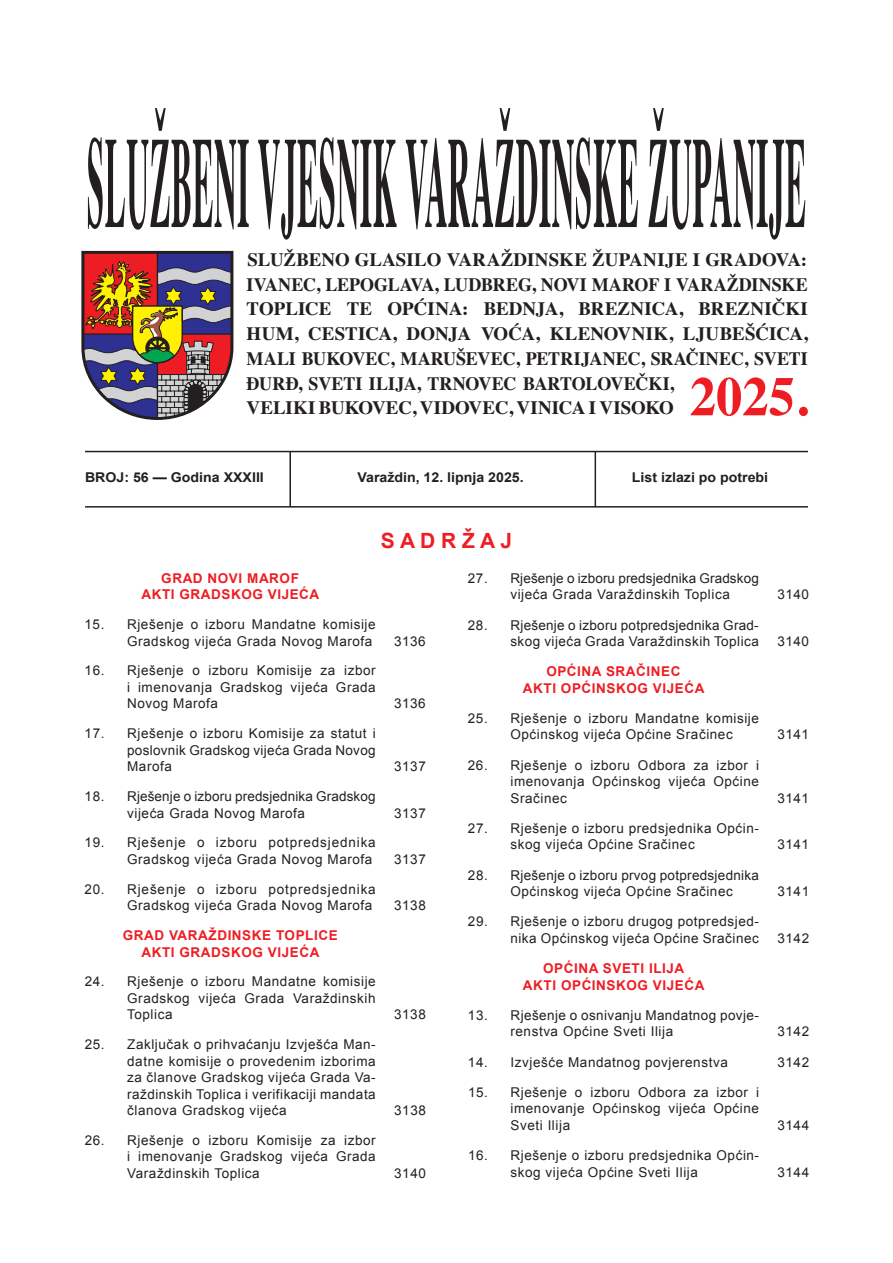
<style>
.page{position:relative;width:893px;height:1263px;background:#fff}
.page>*{position:absolute;margin:0;border:0;box-sizing:border-box;transform-origin:0 0}
.t1{font:700 55.2px "Times";color:#ee1d23;scale:.95 1}
.t2{font:700 21px "Arial";color:#ee1d23}
.t3{font:700 18.9px/24.8px "Times";color:#231f20}
.t4{font:13.5px/16.5px "Arial";letter-spacing:.04em;color:#231f20;text-align:justify}
.t5{font:700 13.5px/16.5px "Arial";letter-spacing:.04em;color:#ee1d23;text-align:center}
.t6{font:13.5px/16.5px "Arial";letter-spacing:.02em;color:#231f20;text-align:right}
.t7{font:13.5px/16.5px "Arial";letter-spacing:.01em;color:#231f20}
.t8{font:700 13.5px "Arial";color:#231f20;scale:1.05 1}
</style>
<div class="page">
<hr style="left:85px;top:451px;width:723px;height:1px;background:#231f20">
<hr style="left:85px;top:506px;width:723px;height:2px;background:#231f20">
<hr style="left:595px;top:451px;width:1px;height:56px;background:#231f20">
<hr style="left:289px;top:451px;width:2px;height:56px;background:#231f20">
<svg style="left:88px;top:108px;width:717px;height:132px"></svg>
<svg style="left:81px;top:250px;width:152px;height:170px;background:#94706a"></svg>
<p class="t3" style="left:247px;top:245px;width:563px">SLUŽBENO GLASILO VARAŽDINSKE ŽUPANIJE I GRADOVA:<br>IVANEC, LEPOGLAVA, LUDBREG, NOVI MAROF I VARAŽDINSKE TOPLICE TE OPĆINA: BEDNJA, BREZNICA, BREZNIČKI HUM, CESTICA, DONJA VOĆA, KLENOVNIK, LJUBEŠĆICA, MALI BUKOVEC, MARUŠEVEC, PETRIJANEC, SRAČINEC, SVETI ĐURĐ, SVETI ILIJA, TRNOVEC BARTOLOVEČKI,<br>VELIKI BUKOVEC, VIDOVEC, VINICA I VISOKO</p>
<h1 class="t1" style="left:690px;top:344px;width:126px">2025.</h1>
<p class="t8" style="left:85px;top:468px;width:172px">BROJ: 56 — Godina XXXIII</p>
<p class="t8" style="left:357px;top:468px;width:160px">Varaždin, 12. lipnja 2025.</p>
<p class="t8" style="left:632px;top:468px;width:131px">List izlazi po potrebi</p>
<h2 class="t2" style="left:381px;top:527px;width:133px">S A D R Ž A J</h2>
<p class="t5" style="left:141px;top:570px;width:179px">GRAD NOVI MAROF<br>AKTI GRADSKOG VIJEĆA</p>
<p class="t4" style="left:85px;top:616px;width:293px;text-align:right">15. Rješenje o izboru Mandatne komisije<br>Gradskog vijeća Grada Novog Marofa</p>
<p class="t4" style="left:127px;top:663px;width:250px;text-indent:-43px">16. Rješenje o izboru Komisije za izbor i imenovanja Gradskog vijeća Grada Novog Marofa</p>
<p class="t4" style="left:127px;top:725px;width:250px;text-indent:-43px">17. Rješenje o izboru Komisije za statut i poslovnik Gradskog vijeća Grada Novog Marofa</p>
<p class="t7" style="left:127px;top:788px;width:250px;text-indent:-43px">18. Rješenje o izboru predsjednika Gradskog vijeća Grada Novog Marofa</p>
<p class="t4" style="left:85px;top:834px;width:293px;text-align:right">19. Rješenje o izboru potpredsjednika<br>Gradskog vijeća Grada Novog Marofa</p>
<p class="t4" style="left:85px;top:881px;width:293px;text-align:right">20. Rješenje o izboru potpredsjednika<br>Gradskog vijeća Grada Novog Marofa</p>
<p class="t4" style="left:394px;top:633px;width:33px">3136</p>
<p class="t4" style="left:394px;top:696px;width:33px">3136</p>
<p class="t4" style="left:394px;top:758px;width:33px">3137</p>
<p class="t4" style="left:394px;top:805px;width:33px">3137</p>
<p class="t4" style="left:394px;top:851px;width:33px">3137</p>
<p class="t4" style="left:394px;top:897px;width:33px">3138</p>
<p class="t7" style="left:510px;top:570px;width:250px;text-indent:-43px">27. Rješenje o izboru predsjednika Gradskog vijeća Grada Varaždinskih Toplica</p>
<p class="t6" style="left:468px;top:617px;width:293px">28. Rješenje o izboru potpredsjednika Grad&shy;skog vijeća Grada Varaždinskih Toplica</p>
<p class="t5" style="left:523px;top:664px;width:183px">OPĆINA SRAČINEC<br>AKTI OPĆINSKOG VIJEĆA</p>
<p class="t4" style="left:510px;top:710px;width:250px;text-indent:-43px">25. Rješenje o izboru Mandatne komisije<br>Općinskog vijeća Općine Sračinec</p>
<p class="t4" style="left:510px;top:757px;width:250px;text-indent:-43px">26. Rješenje o izboru Odbora za izbor i imenovanja Općinskog vijeća Općine Sračinec</p>
<p class="t4" style="left:510px;top:820px;width:250px;text-indent:-43px">27. Rješenje o izboru predsjednika Općin&shy;skog vijeća Općine Sračinec</p>
<p class="t6" style="left:510px;top:867px;width:250px;text-align:left;text-indent:-43px">28. Rješenje o izboru prvog potpredsjednika<br>Općinskog vijeća Općine Sračinec</p>
<p class="t4" style="left:777px;top:586px;width:33px">3140</p>
<p class="t4" style="left:777px;top:633px;width:33px">3140</p>
<p class="t4" style="left:777px;top:727px;width:33px">3141</p>
<p class="t4" style="left:777px;top:790px;width:33px">3141</p>
<p class="t4" style="left:777px;top:837px;width:33px">3141</p>
<p class="t4" style="left:777px;top:883px;width:33px">3141</p>
<p class="t5" style="left:123px;top:927px;width:216px">GRAD VARAŽDINSKE TOPLICE<br>AKTI GRADSKOG VIJEĆA</p>
<p class="t4" style="left:127px;top:973px;width:250px;text-indent:-43px">24. Rješenje o izboru Mandatne komisije Gradskog vijeća Grada Varaždinskih Toplica</p>
<p class="t4" style="left:127px;top:1036px;width:250px;text-indent:-43px">25. Zaključak o prihvaćanju Izvješća Man&shy;datne komisije o provedenim izborima za članove Gradskog vijeća Grada Va&shy;raždinskih Toplica i verifikaciji mandata članova Gradskog vijeća</p>
<p class="t4" style="left:127px;top:1132px;width:250px;text-indent:-43px">26. Rješenje o izboru Komisije za izbor i imenovanje Gradskog vijeća Grada Varaždinskih Toplica</p>
<p class="t4" style="left:394px;top:1006px;width:33px">3138</p>
<p class="t4" style="left:394px;top:1102px;width:33px">3138</p>
<p class="t4" style="left:394px;top:1165px;width:33px">3140</p>
<p class="t4" style="left:468px;top:913px;width:293px;text-align:right">29. Rješenje o izboru drugog potpredsjed&shy;nika Općinskog vijeća Općine Sračinec</p>
<p class="t5" style="left:523px;top:960px;width:183px">OPĆINA SVETI ILIJA<br>AKTI OPĆINSKOG VIJEĆA</p>
<p class="t4" style="left:510px;top:1007px;width:250px;text-indent:-43px">13. Rješenje o osnivanju Mandatnog povje&shy;renstva Općine Sveti Ilija</p>
<p class="t4" style="left:777px;top:930px;width:33px">3142</p>
<p class="t4" style="left:777px;top:1023px;width:33px">3142</p>
<p class="t4" style="left:468px;top:1054px;width:261px">14. Izvješće Mandatnog povjerenstva</p>
<p class="t4" style="left:777px;top:1054px;width:33px">3142</p>
<p class="t4" style="left:510px;top:1084px;width:250px;text-indent:-43px">15. Rješenje o izboru Odbora za izbor i imenovanje Općinskog vijeća Općine Sveti Ilija</p>
<p class="t4" style="left:777px;top:1117px;width:33px">3144</p>
<p class="t4" style="left:510px;top:1147px;width:250px;text-indent:-43px">16. Rješenje o izboru predsjednika Općin&shy;skog vijeća Općine Sveti Ilija</p>
<p class="t4" style="left:777px;top:1164px;width:33px">3144</p>
</div>
